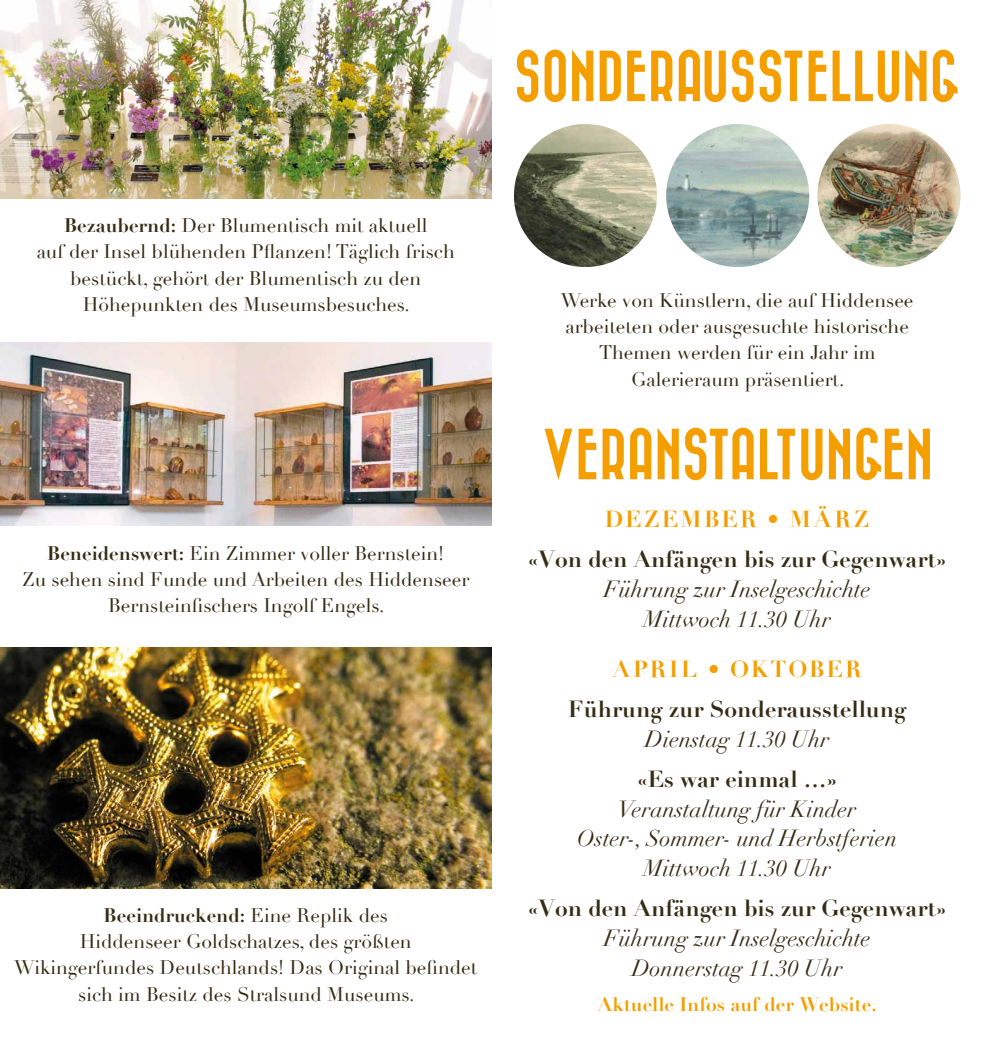
<style>
.page{position:relative;width:983px;height:1042px;background:#fff}
.page>*{position:absolute;margin:0;border:0;box-sizing:border-box;transform-origin:0 0}
.t1{font:52.5px "Bazar";color:#f59e00}
.t2{font:italic 22.75px/29.8px "Didot";color:#352c14;text-align:center}
.t3{font:700 22.75px "Didot";color:#352c14}
.t4{font:700 22.75px "Didot";letter-spacing:.1em;color:#f59e00}
.t5{font:19.25px/26.2px "Didot";color:#352c14;text-align:center}
.t6{font:700 19.25px "Didot";color:#f59e00}
.s1{font-weight:700}
</style>
<div class="page">
<img style="left:0;top:647px;width:491px;height:241px">
<img style="left:0;top:0;width:491px;height:198px">
<img style="left:0;top:342px;width:491px;height:184px">
<img style="left:514px;top:124px;width:142px;height:143px;border-radius:71px">
<img style="left:666px;top:124px;width:143px;height:143px;border-radius:71px">
<img style="left:817px;top:124px;width:143px;height:143px;border-radius:71px">
<h1 class="t1" style="left:513px;top:49px;width:448px">SONDERAUSSTELLUNG</h1>
<p class="t5" style="left:37px;top:213px;width:419px"><span class="s1">Bezaubernd:</span> Der Blumentisch mit aktuell<br>auf der Insel blühenden Pflanzen! Täglich frisch bestückt, gehört der Blumentisch zu den Höhepunkten des Museumsbesuches.</p>
<p class="t5" style="left:22px;top:540px;width:448px"><span class="s1">Beneidenswert:</span> Ein Zimmer voller Bernstein!<br>Zu sehen sind Funde und Arbeiten des Hiddenseer<br>Bernsteinfischers Ingolf Engels.</p>
<p class="t5" style="left:14px;top:902px;width:464px"><span class="s1">Beeindruckend:</span> Eine Replik des<br>Hiddenseer Goldschatzes, des größten Wikingerfundes Deutschlands! Das Original befindet sich im Besitz des Stralsund Museums.</p>
<p class="t5" style="left:560px;top:288px;width:354px">Werke von Künstlern, die auf Hiddensee arbeiteten oder ausgesuchte historische Themen werden für ein Jahr im Galerieraum präsentiert.</p>
<h1 class="t1" style="left:541px;top:427px;width:386px">VERANSTALTUNGEN</h1>
<p class="t4" style="left:604px;top:504px;width:266px">Dezember • März</p>
<p class="t3" style="left:528px;top:545px;width:419px">«Von den Anfängen bis zur Gegenwart»</p>
<p class="t2" style="left:603px;top:574px;width:268px">Führung zur Inselgeschichte<br>Mittwoch 11.30 Uhr</p>
<p class="t4" style="left:612px;top:654px;width:250px">April • Oktober</p>
<p class="t3" style="left:568px;top:694px;width:339px">Führung zur Sonderausstellung</p>
<p class="t2" style="left:644px;top:724px;width:186px">Dienstag 11.30 Uhr</p>
<p class="t3" style="left:637px;top:764px;width:200px">«Es war einmal …»</p>
<p class="t2" style="left:577px;top:794px;width:321px">Veranstaltung für Kinder<br>Oster-, Sommer- und Herbstferien<br>Mittwoch 11.30 Uhr</p>
<p class="t3" style="left:528px;top:894px;width:419px">«Von den Anfängen bis zur Gegenwart»</p>
<p class="t2" style="left:603px;top:923px;width:268px">Führung zur Inselgeschichte<br>Donnerstag 11.30 Uhr</p>
<p class="t6" style="left:597px;top:992px;width:280px">Aktuelle Infos auf der Website.</p>
</div>
